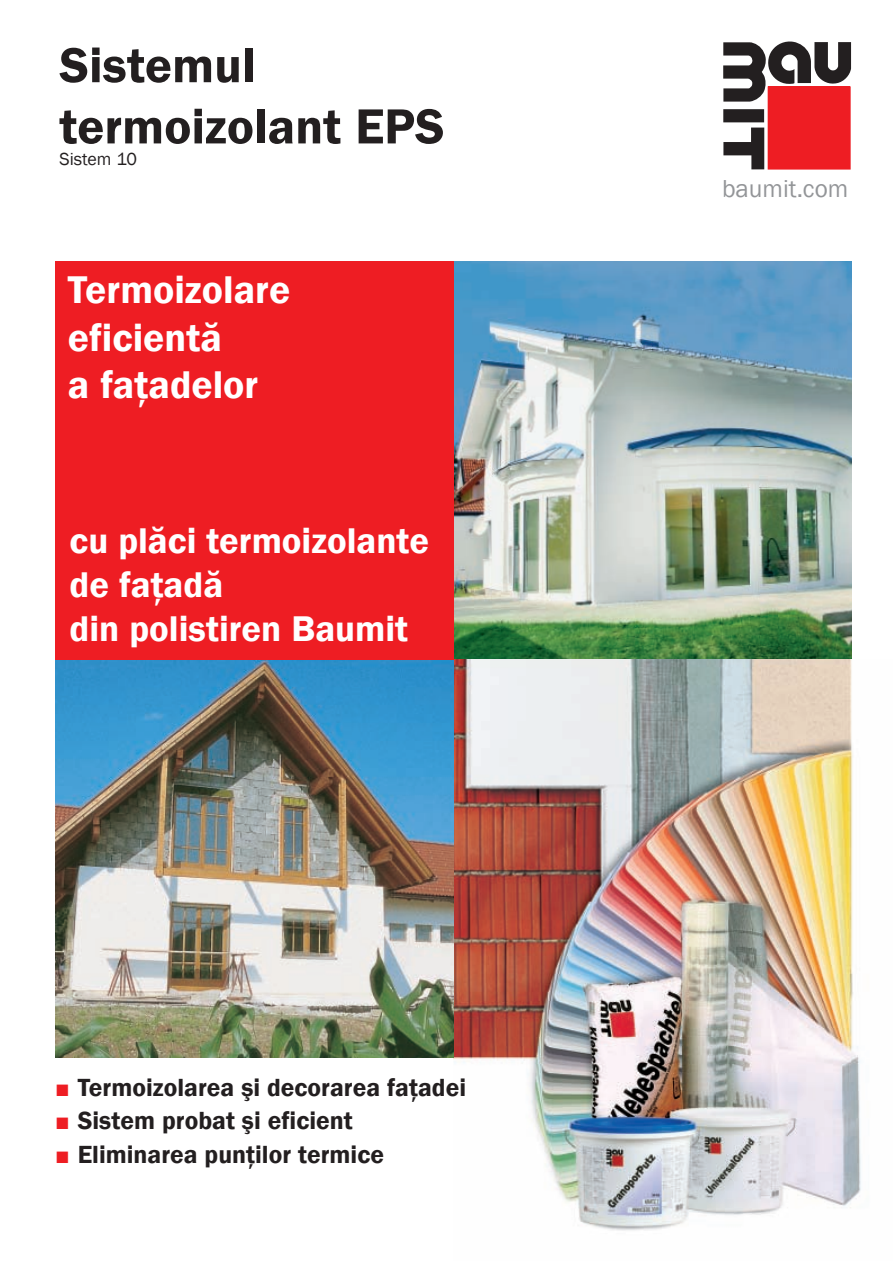
<style>
.page{position:relative;width:893px;height:1263px;background:#fff}
.page>*{position:absolute;margin:0;border:0;box-sizing:border-box;transform-origin:0 0}
.t1{font:600 51px/61.2px "Franklin Gothic";color:#231f20}
.t2{font:600 39.75px/47.7px "Franklin Gothic";color:#fff}
.t3{font:600 36.75px/44.1px "Franklin Gothic";color:#fff}
.t4{font:600 25.5px "Franklin Gothic";color:#231f20}
.t5{font:25.2px "Franklin Gothic";color:#939598}
.t6{font:18px "Franklin Gothic";color:#231f20}
.s1{font-size:24.3px;color:#ee1d23}
</style>
<div class="page">
<svg style="left:723px;top:41px;width:128px;height:61px"></svg>
<div style="left:723px;top:109px;width:41px;height:13px;background:#231f20"></div>
<svg style="left:723px;top:128px;width:41px;height:41px"></svg>
<div style="left:768px;top:87px;width:82px;height:82px;background:#ee1d23"></div>
<img style="left:453px;top:262px;width:398px;height:398px">
<img style="left:453px;top:660px;width:408px;height:571px">
<img style="left:55px;top:660px;width:398px;height:398px">
<div style="left:55px;top:262px;width:398px;height:398px;background:#ee1d23"></div>
<h1 class="t1" style="left:59px;top:35px;width:387px">Sistemul termoizolant EPS</h1>
<p class="t6" style="left:59px;top:148px;width:79px">Sistem 10</p>
<h2 class="t2" style="left:68px;top:266px;width:224px">Termoizolare eficientă<br>a faţadelor</h2>
<h3 class="t3" style="left:70px;top:519px;width:361px">cu plăci termoizolante de faţadă<br>din polistiren Baumit</h3>
<p class="t4" style="left:55px;top:1072px;width:412px"><span class="s1">■</span> Termoizolarea şi decorarea faţadei</p>
<p class="t4" style="left:55px;top:1105px;width:299px"><span class="s1">■</span> Sistem probat şi eficient</p>
<p class="t4" style="left:55px;top:1138px;width:330px"><span class="s1">■</span> Eliminarea punţilor termice</p>
<p class="t5" style="left:722px;top:172px;width:128px">baumit.com</p>
</div>
